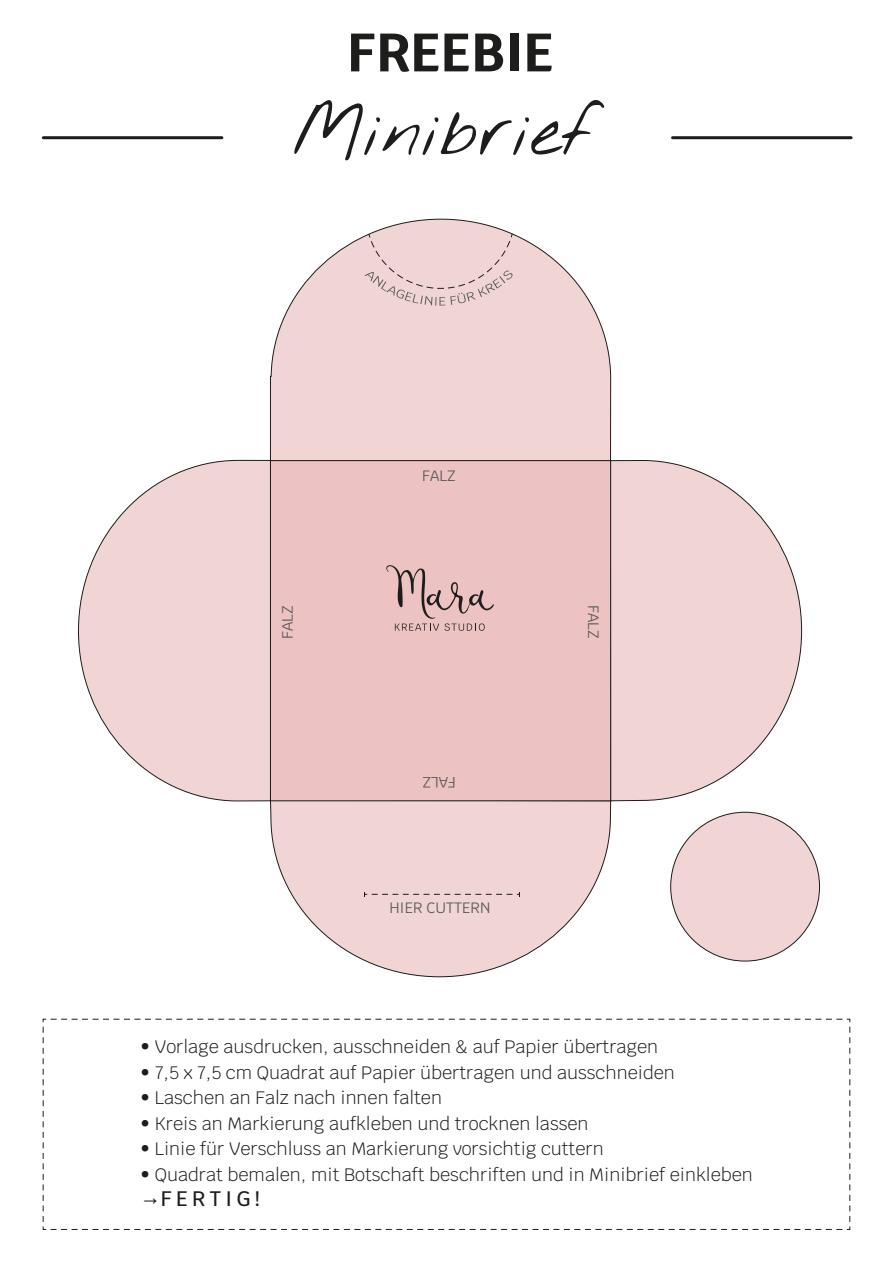
<style>
.page{position:relative;width:893px;height:1263px;background:#fff}
.page>*{position:absolute;margin:0;border:0;box-sizing:border-box;transform-origin:0 0}
.t1{font:72px "Nothing You Could Do";color:#1d1d1b}
.t2{font:700 54px "Krub";color:#1d1d1b}
.t3{font:500 21px "Krub";letter-spacing:.2em;color:#1d1d1b}
.t4{font:300 18px "Krub";color:#1d1d1b}
.t5{font:15px "Krub";color:#595958}
</style>
<div class="page">
<div style="left:671px;top:812px;width:148px;height:149px;background:#f1d5d5;border-radius:50%"></div>
<svg style="left:270px;top:219px;width:341px;height:241px"></svg>
<svg style="left:611px;top:460px;width:191px;height:502px"></svg>
<svg style="left:78px;top:460px;width:192px;height:341px"></svg>
<svg style="left:270px;top:801px;width:341px;height:176px"></svg>
<div style="left:270px;top:460px;width:341px;height:341px;background:#ecc2c2;border:1px solid #1d1d1b"></div>
<svg style="left:364px;top:892px;width:156px;height:5px"></svg>
<svg style="left:365px;top:233px;width:148px;height:72px;background:#e9cece"></svg>
<svg style="left:386px;top:565px;width:108px;height:66px"></svg>
<hr style="left:43px;top:136px;width:179px;height:3px;background:#1d1d1b">
<hr style="left:672px;top:136px;width:179px;height:3px;background:#1d1d1b">
<svg style="left:42px;top:1018px;width:809px;height:212px"></svg>
<h2 class="t2" style="left:347px;top:21px;width:208px">FREEBIE</h2>
<h1 class="t1" style="left:292px;top:87px;width:303px">Minibrief</h1>
<p class="t5" style="left:275px;top:639px;width:35px;rotate:-90deg">FALZ</p>
<p class="t5" style="left:422px;top:463px;width:35px">FALZ</p>
<p class="t5" style="left:456px;top:795px;width:35px;rotate:-180deg">FALZ</p>
<p class="t5" style="left:389px;top:895px;width:102px">HIER CUTTERN</p>
<p class="t5" style="left:606px;top:605px;width:35px;rotate:90deg">FALZ</p>
<p class="t4" style="left:140px;top:1032px;width:520px">• Vorlage ausdrucken, ausschneiden &amp; auf Papier übertragen</p>
<p class="t4" style="left:140px;top:1057px;width:536px">• 7,5 x 7,5 cm Quadrat auf Papier übertragen und ausschneiden</p>
<p class="t4" style="left:140px;top:1083px;width:303px">• Laschen an Falz nach innen falten</p>
<p class="t4" style="left:140px;top:1108px;width:450px">• Kreis an Markierung aufkleben und trocknen lassen</p>
<p class="t4" style="left:140px;top:1134px;width:465px">• Linie für Verschluss an Markierung vorsichtig cuttern</p>
<p class="t4" style="left:140px;top:1159px;width:614px">• Quadrat bemalen, mit Botschaft beschriften und in Minibrief einkleben</p>
<p class="t3" style="left:140px;top:1187px;width:121px">→FERTIG!</p>
</div>
